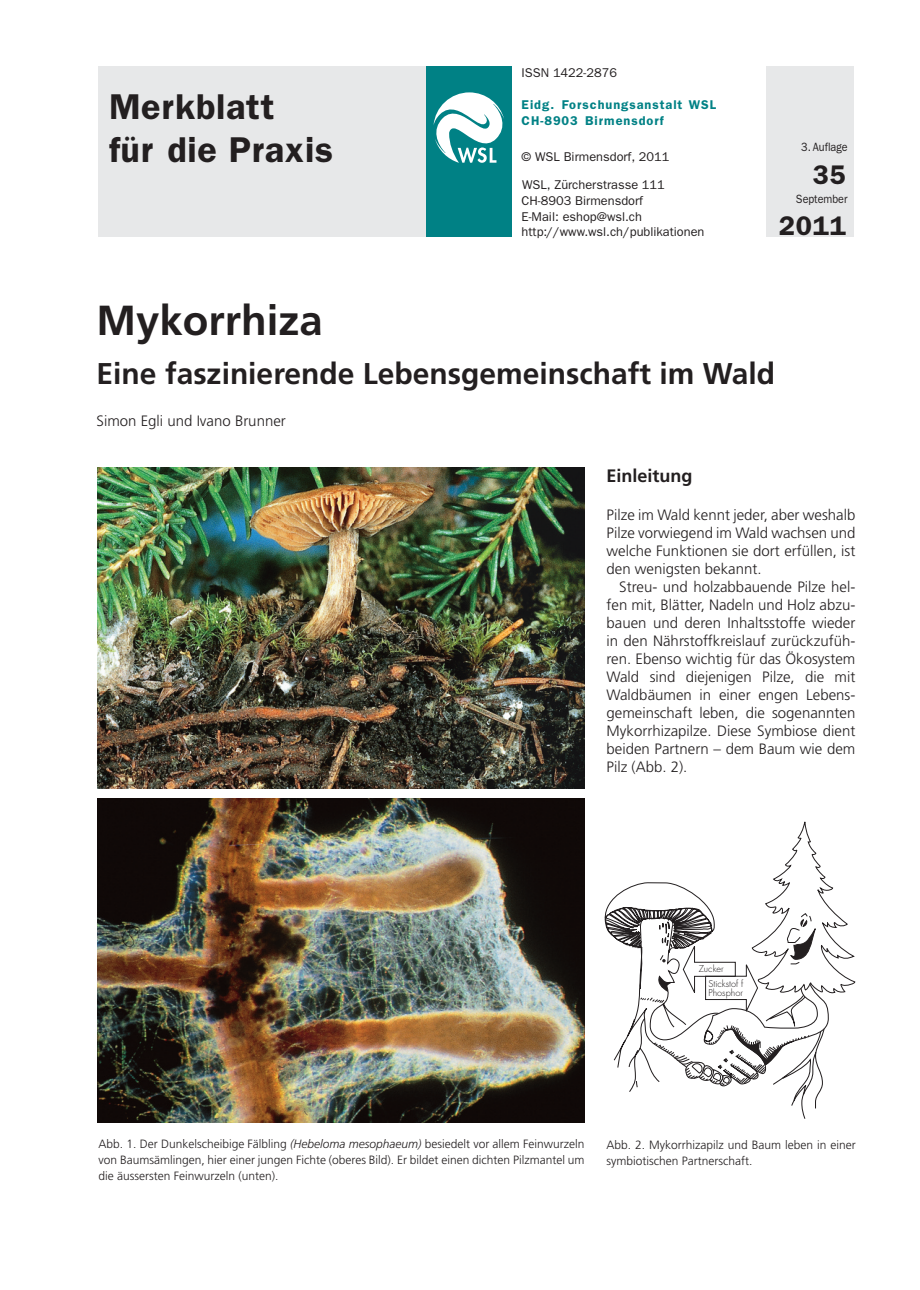
<style>
.page{position:relative;width:920px;height:1290px;background:#fff}
.page>*{position:absolute;margin:0;border:0;box-sizing:border-box;transform-origin:0 0}
.t1{font:700 42px "Frutiger";color:#231f20}
.t2{font:600 36px/43.2px "Franklin Gothic";letter-spacing:.02em;color:#231f20}
.t3{font:700 30px "Frutiger";color:#231f20}
.t4{font:600 27px/50.4px "Franklin Gothic";letter-spacing:.03em;color:#231f20;text-align:right}
.t5{font:700 18px "Frutiger";color:#231f20}
.t6{font:300 15px/18px "Frutiger";color:#231f20;text-align:justify}
.t7{font:12.75px/15.8px "Franklin Gothic";color:#231f20}
.t8{font:600 12.75px/15.8px "Franklin Gothic";letter-spacing:.075em;color:#008185}
.t9{font:300 12px/15.8px "Frutiger";color:#231f20;text-align:justify}
.t10{font:12px "Franklin Gothic Book 2";color:#231f20;scale:.9 1}
.t11{font:300 9.15px/9.1px "Futura";color:#231f20}
.s1{font-style:italic}
</style>
<div class="page">
<div style="left:99px;top:66px;width:329px;height:170px;background:#e7e8e9"></div>
<div style="left:427px;top:66px;width:85px;height:170px;background:#008185"></div>
<div style="left:766px;top:66px;width:87px;height:170px;background:#e7e8e9"></div>
<svg style="left:433px;top:92px;width:71px;height:71px"></svg>
<img style="left:97px;top:468px;width:488px;height:321px">
<img style="left:97px;top:799px;width:488px;height:323px">
<svg style="left:605px;top:822px;width:250px;height:297px"></svg>
<h2 class="t2" style="left:109px;top:88px;width:225px">Merkblatt<br>für die Praxis</h2>
<p class="t7" style="left:522px;top:66px;width:97px">ISSN 1422-2876</p>
<p class="t8" style="left:522px;top:98px;width:196px">Eidg. Forschungsanstalt WSL<br>CH-8903 Birmensdorf</p>
<p class="t7" style="left:522px;top:144px;width:149px;line-height:27.8px">© WSL Birmensdorf, 2011<br>WSL, Zürcherstrasse 111</p>
<p class="t7" style="left:522px;top:194px;width:184px">CH-8903 Birmensdorf<br>E-Mail: eshop@wsl.ch http://www.wsl.ch/publikationen</p>
<p class="t10" style="left:801px;top:142px;width:53px">3. Auflage</p>
<h3 class="t4" style="left:779px;top:152px;width:69px">35<br>2011</h3>
<p class="t10" style="left:796px;top:195px;width:59px">September</p>
<h1 class="t1" style="left:97px;top:303px;width:228px">Mykorrhiza</h1>
<h3 class="t3" style="left:97px;top:361px;width:680px">Eine faszinierende Lebensgemeinschaft im Wald</h3>
<p class="t6" style="left:97px;top:413px;width:191px">Simon Egli und Ivano Brunner</p>
<p class="t5" style="left:606px;top:469px;width:87px">Einleitung</p>
<p class="t6" style="left:606px;top:507px;width:250px">Pilze im Wald kennt jeder, aber weshalb Pilze vorwiegend im Wald wachsen und welche Funktionen sie dort erfüllen, ist den wenigsten bekannt.</p>
<p class="t6" style="left:606px;top:579px;width:250px;text-indent:13px">Streu- und holzabbauende Pilze hel&shy;fen mit, Blätter, Nadeln und Holz abzu&shy;bauen und deren Inhaltsstoffe wieder in den Nährstoffkreislauf zurückzufüh&shy;ren. Ebenso wichtig für das Ökosystem Wald sind diejenigen Pilze, die mit Waldbäumen in einer engen Lebens&shy;gemeinschaft leben, die sogenannten Mykorrhizapilze. Diese Symbiose dient beiden Partnern – dem Baum wie dem Pilz (Abb. 2).</p>
<p class="t11" style="left:699px;top:965px;width:27px">Zucker</p>
<p class="t11" style="left:708px;top:979px;width:36px">Stickstof f<br>Phosphor</p>
<p class="t9" style="left:99px;top:1137px;width:487px">Abb. 1. Der Dunkelscheibige Fälbling <span class="s1">(Hebeloma mesophaeum)</span> besiedelt vor allem Feinwurzeln von Baumsämlingen, hier einer jungen Fichte (oberes Bild). Er bildet einen dichten Pilzmantel um die äussersten Feinwurzeln (unten).</p>
<p class="t9" style="left:607px;top:1138px;width:251px">Abb. 2. Mykorrhizapilz und Baum leben in einer symbiotischen Partnerschaft.</p>
</div>
